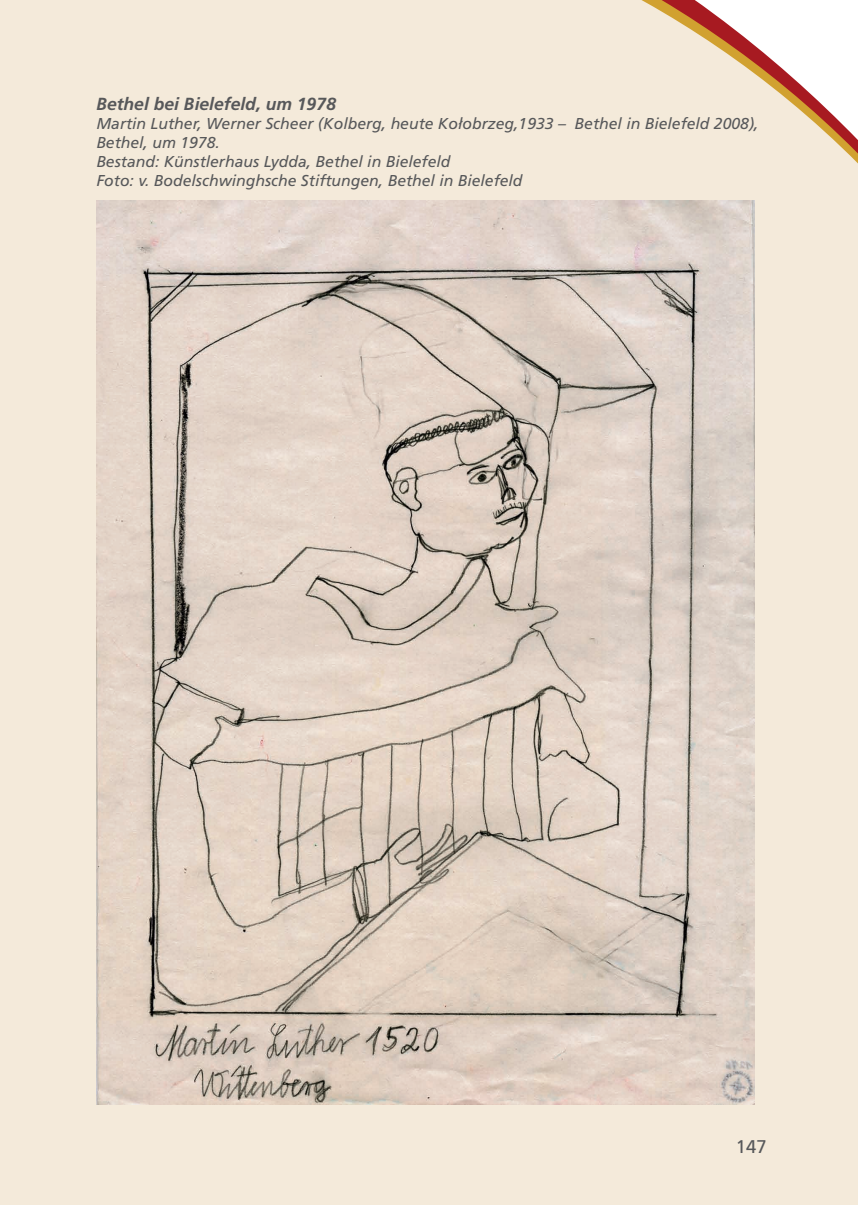
<style>
.page{position:relative;width:858px;height:1205px;background:#fff}
.page>*{position:absolute;margin:0;border:0;box-sizing:border-box;transform-origin:0 0}
.t1{font:18.38px "Frutiger";color:#57585a}
.t2{font:italic 700 17.5px "Frutiger";color:#57585a}
.t3{font:italic 15.75px/18.9px "Frutiger";color:#57585a}
</style>
<div class="page">
<div style="left:0;top:904px;width:857px;height:301px;background:#f4eada"></div>
<div style="left:8px;top:182px;width:849px;height:763px;background:#f4eada"></div>
<div style="left:8px;top:171px;width:849px;height:11px;background:#f4eada"></div>
<svg style="left:8px;top:0;width:849px;height:171px;background:#f2e6d6"></svg>
<img style="left:96px;top:200px;width:657px;height:904px">
<div style="left:0;top:0;width:8px;height:904px;background:#f4eada"></div>
<p class="t2" style="left:96px;top:94px;width:241px">Bethel bei Bielefeld, um 1978</p>
<p class="t3" style="left:96px;top:114px;width:663px">Martin Luther, Werner Scheer (Kolberg, heute Kołobrzeg,1933 – Bethel in Bielefeld 2008), Bethel, um 1978.<br>Bestand: Künstlerhaus Lydda, Bethel in Bielefeld<br>Foto: v. Bodelschwinghsche Stiftungen, Bethel in Bielefeld</p>
<p class="t1" style="left:735px;top:1136px;width:32px">147</p>
</div>
